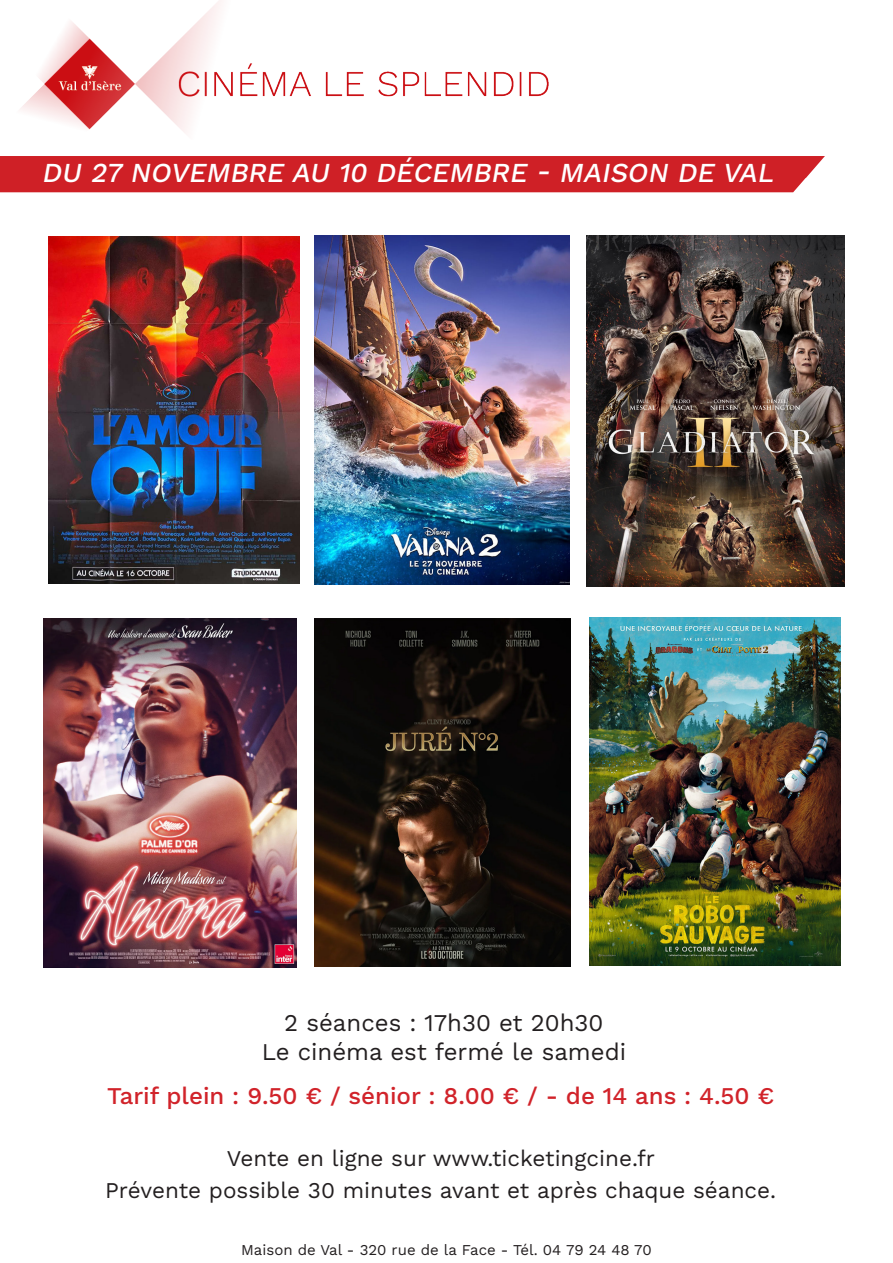
<style>
.page{position:relative;width:893px;height:1263px;background:#fff}
.page>*{position:absolute;margin:0;border:0;box-sizing:border-box;transform-origin:0 0}
.t1{font:italic 500 27.45px "Work Sans";color:#fff}
.t2{font:24px "Work Sans";color:#231f20}
.t3{font:500 24px "Work Sans";color:#d1232a}
.t4{font:22.5px "Work Sans";color:#231f20}
.t5{font:15px "Work Sans";color:#231f20}
</style>
<div class="page">
<div style="left:0;top:156px;width:825px;height:36px;background:#cf2026"></div>
<img style="left:589px;top:618px;width:251px;height:348px">
<img style="left:49px;top:236px;width:251px;height:348px">
<img style="left:315px;top:235px;width:254px;height:349px">
<img style="left:586px;top:235px;width:258px;height:352px">
<img style="left:43px;top:619px;width:253px;height:348px">
<img style="left:315px;top:619px;width:255px;height:348px">
<img style="left:20px;top:0;width:528px;height:133px">
<p class="t1" style="left:41px;top:157px;width:739px">DU 27 NOVEMBRE AU 10 DÉCEMBRE - MAISON DE VAL</p>
<p class="t2" style="left:284px;top:1004px;width:321px">2 séances : 17h30 et 20h30</p>
<p class="t2" style="left:262px;top:1033px;width:366px">Le cinéma est fermé le samedi</p>
<p class="t3" style="left:107px;top:1082px;width:669px">Tarif plein : 9.50 € / sénior : 8.00 € / - de 14 ans : 4.50 €</p>
<p class="t4" style="left:227px;top:1141px;width:430px">Vente en ligne sur www.ticketingcine.fr</p>
<p class="t4" style="left:105px;top:1173px;width:672px">Prévente possible 30 minutes avant et après chaque séance.</p>
<p class="t5" style="left:241px;top:1238px;width:412px">Maison de Val - 320 rue de la Face - Tél. 04 79 24 48 70</p>
</div>
